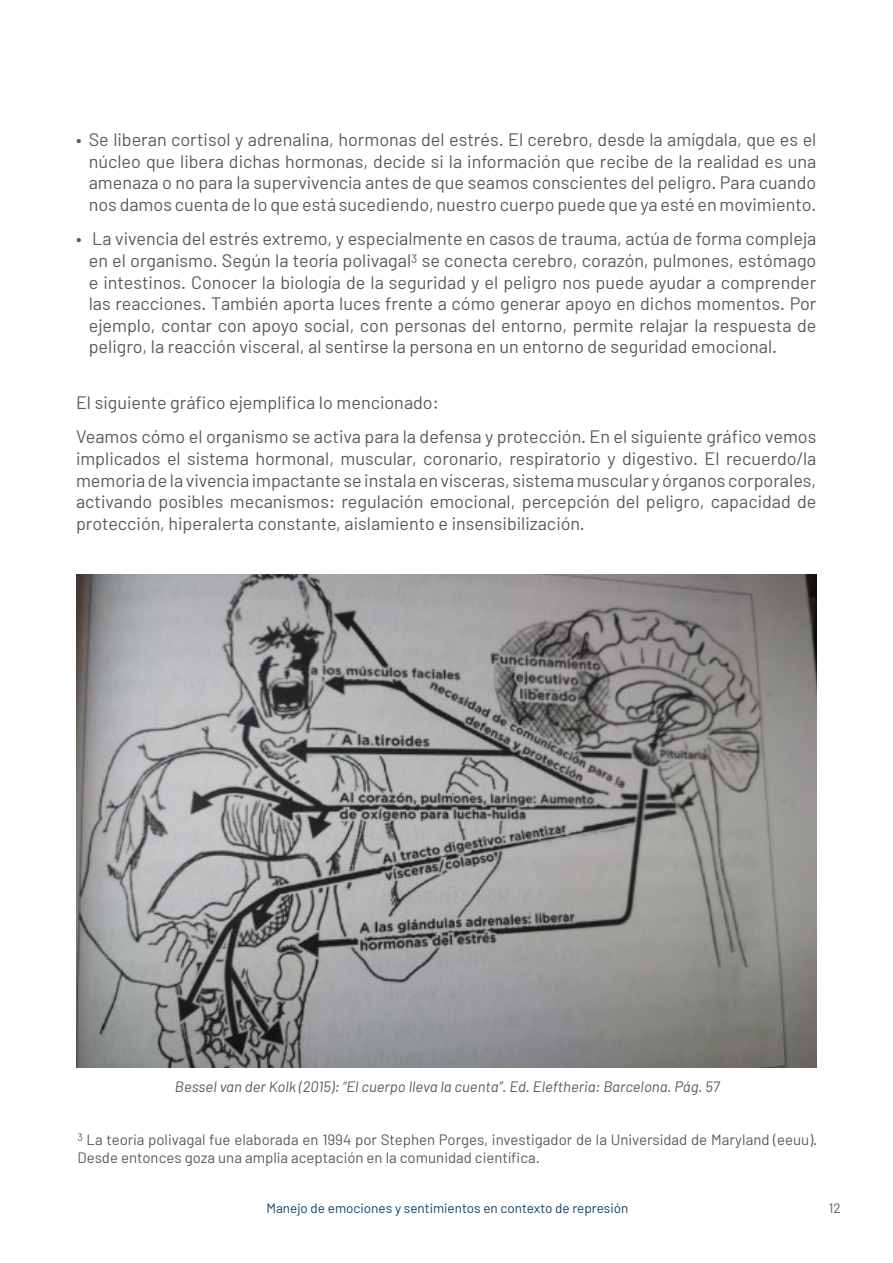
<style>
.page{position:relative;width:893px;height:1263px;background:#fff}
.page>*{position:absolute;margin:0;border:0;box-sizing:border-box;transform-origin:0 0}
.t1{font:18px/21.6px "Barlow";color:#5a5a5a;text-align:justify}
.t2{font:15px/18px "Barlow";color:#5a5a5a}
.t3{font:italic 15px "Barlow";color:#5a5a5a}
.t4{font:13.5px "Barlow";color:#0f426d}
.t5{font:13.5px "Barlow";color:#5a5a5a}
</style>
<div class="page">
<img style="left:76px;top:574px;width:740px;height:493px">
<p class="t1" style="left:89px;top:129px;width:729px;text-indent:-13px">• Se liberan cortisol y adrenalina, hormonas del estrés. El cerebro, desde la amígdala, que es el núcleo que libera dichas hormonas, decide si la información que recibe de la realidad es una amenaza o no para la supervivencia antes de que seamos conscientes del peligro. Para cuando nos damos cuenta de lo que está sucediendo, nuestro cuerpo puede que ya esté en movimiento.</p>
<p class="t1" style="left:89px;top:228px;width:729px;text-indent:-13px">• La vivencia del estrés extremo, y especialmente en casos de trauma, actúa de forma compleja en el organismo. Según la teoría polivagal<sup>3</sup> se conecta cerebro, corazón, pulmones, estómago e intestinos. Conocer la biología de la seguridad y el peligro nos puede ayudar a comprender las reacciones. También aporta luces frente a cómo generar apoyo en dichos momentos. Por ejemplo, contar con apoyo social, con personas del entorno, permite relajar la respuesta de peligro, la reacción visceral, al sentirse la persona en un entorno de seguridad emocional.</p>
<p class="t1" style="left:76px;top:385px;width:742px;line-height:34.3px">El siguiente gráfico ejemplifica lo mencionado:<br>Veamos cómo el organismo se activa para la defensa y protección. En el siguiente gráfico vemos</p>
<p class="t1" style="left:76px;top:447px;width:742px">implicados el sistema hormonal, muscular, coronario, respiratorio y digestivo. El recuerdo/la memoria de la vivencia impactante se instala en vísceras, sistema muscular y órganos corporales, activando posibles mecanismos: regulación emocional, percepción del peligro, capacidad de protección, hiperalerta constante, aislamiento e insensibilización.</p>
<p class="t3" style="left:175px;top:1077px;width:546px">Bessel van der Kolk (2015): “El cuerpo lleva la cuenta”. Ed. Eleftheria: Barcelona. Pág. 57</p>
<p class="t2" style="left:77px;top:1130px;width:741px"><sup>3</sup> La teoría polivagal fue elaborada en 1994 por Stephen Porges, investigador de la Universidad de Maryland (eeuu).<br>Desde entonces goza una amplia aceptación en la comunidad científica.</p>
<p class="t4" style="left:266px;top:1199px;width:363px">Manejo de emociones y sentimientos en contexto de represión</p>
<p class="t5" style="left:829px;top:1199px;width:13px">12</p>
</div>
